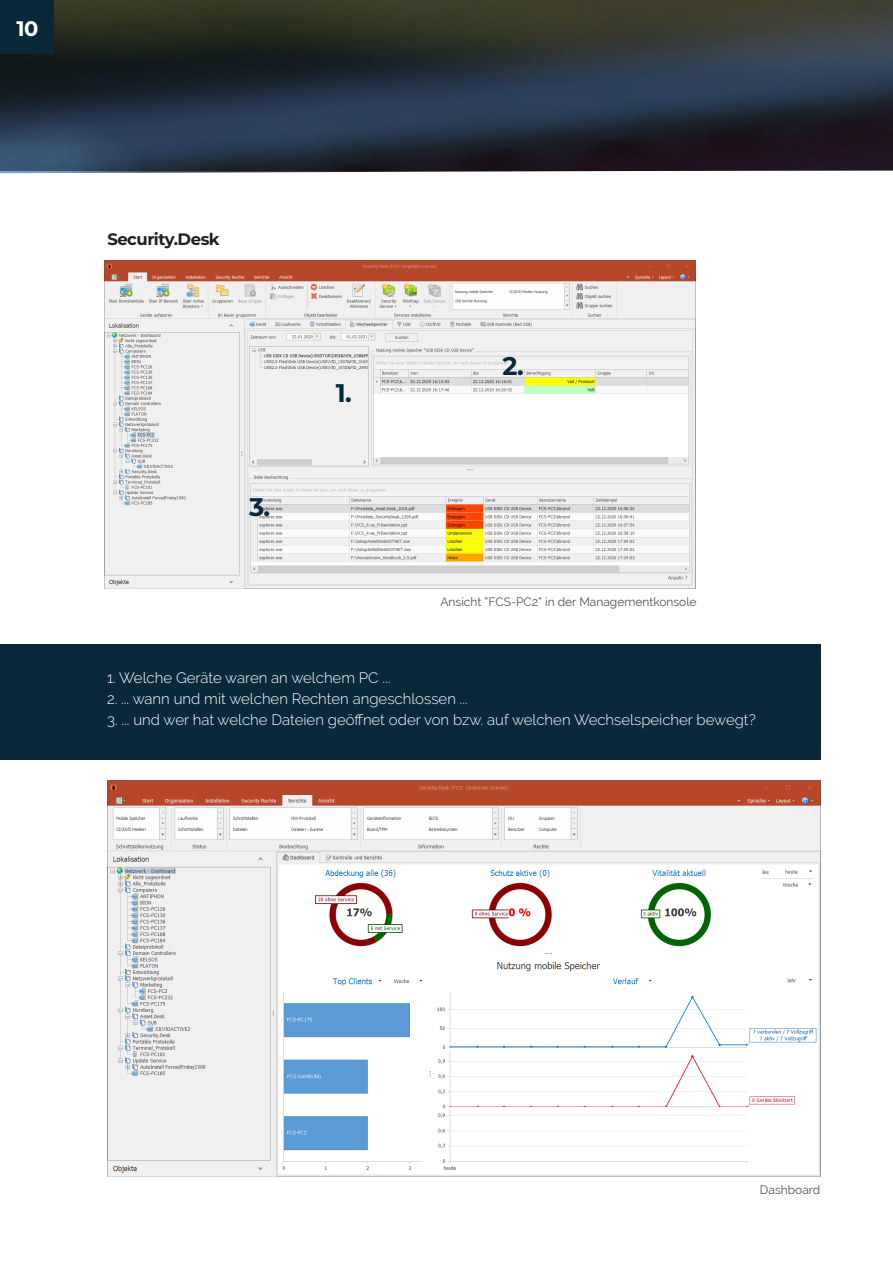
<style>
.page{position:relative;width:893px;height:1263px;background:#fff}
.page>*{position:absolute;margin:0;border:0;box-sizing:border-box;transform-origin:0 0}
.Überschrift_2{font:700 25.5px "Montserrat";color:#09293b}
.t1{font:700 21px "Montserrat";color:#fff}
.Überschrift_3{font:700 16.5px "Montserrat";letter-spacing:-.03em;color:#231f20}
.Fließtext_schwarz{font:300 15px "Raleway";color:#fff}
.Bildunterschrift{font:12px "Raleway";color:#50545a}
</style>
<div class="page">
<img style="left:105px;top:260px;width:591px;height:328px">
<div style="left:0;top:644px;width:821px;height:116px;background:#09293b"></div>
<svg style="left:0;top:0;width:893px;height:171px;background:#273037"></svg>
<img style="left:107px;top:780px;width:714px;height:396px">
<div style="left:0;top:0;width:54px;height:54px;background:#09293b"></div>
<h2 class="t1" style="left:17px;top:14px;width:23px">10</h2>
<p class="Überschrift_3" style="left:107px;top:227px;width:114px">Security.Desk</p>
<p class="Überschrift_2" style="left:249px;top:489px;width:23px">3.</p>
<p class="Überschrift_2" style="left:336px;top:375px;width:17px">1.</p>
<p class="Überschrift_2" style="left:503px;top:348px;width:23px">2.</p>
<p class="Bildunterschrift" style="left:440px;top:595px;width:258px">Ansicht “FCS-PC2” in der Managementkonsole</p>
<p class="Fließtext_schwarz" style="left:107px;top:669px;width:285px">1. Welche Geräte waren an welchem PC ...</p>
<p class="Fließtext_schwarz" style="left:107px;top:690px;width:362px">2. ... wann und mit welchen Rechten angeschlossen ...</p>
<p class="Fließtext_schwarz" style="left:107px;top:711px;width:650px">3. ... und wer hat welche Dateien geöffnet oder von bzw. auf welchen Wechselspeicher bewegt?</p>
<p class="Bildunterschrift" style="left:760px;top:1183px;width:62px">Dashboard</p>
</div>
